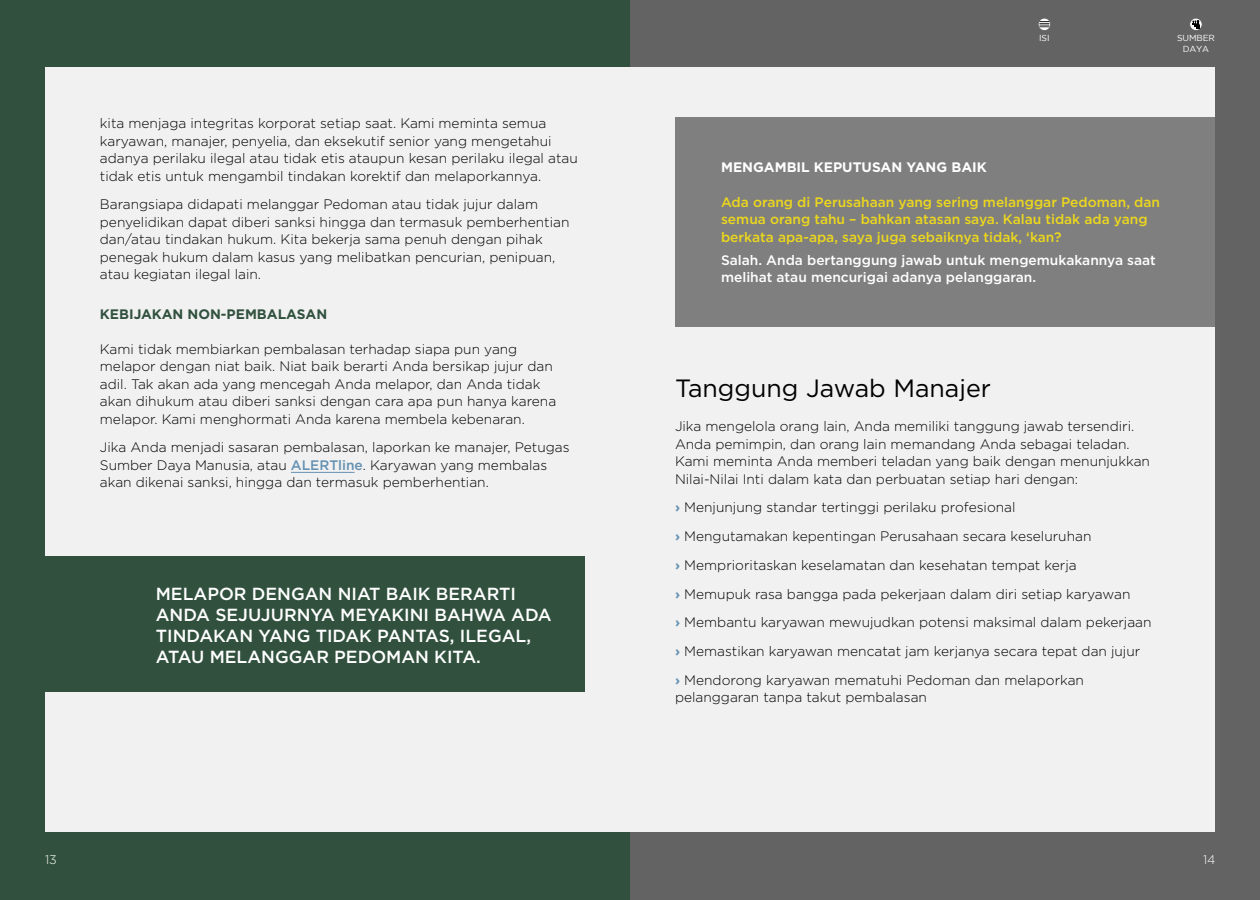
<style>
.page{position:relative;width:1260px;height:900px;background:#fff}
.page>*{position:absolute;margin:0;border:0;box-sizing:border-box;transform-origin:0 0}
.t1{font:25px "Gotham";color:#000}
.t2{font:500 17.5px/21px "Gotham";color:#fff}
.t3{font:300 13.75px/17.5px "Gotham";color:#000}
.t4{font:500 13.75px/17.5px "Gotham";color:#ecd71d}
.t5{font:500 13.75px/17.5px "Gotham";color:#fff}
.t6{font:700 13.75px "Gotham";color:#fff}
.t7{font:700 13.75px "Gotham";color:#31513e}
.t8{font:300 12.5px "Gotham";color:#fff}
.t9{font:8.75px/10.5px "Gotham";letter-spacing:-.015em;color:#fff;text-align:center}
.s1{font-weight:500;color:#6491b2}
.s2{font-weight:700;color:#6491b2}
</style>
<div class="page">
<div style="left:0;top:0;width:630px;height:900px;background:#31513e"></div>
<div style="left:630px;top:0;width:630px;height:900px;background:#636363"></div>
<div style="left:45px;top:68px;width:1170px;height:764px;background:#f1f1f1"></div>
<svg style="left:1190px;top:18px;width:12px;height:13px"></svg>
<div style="left:1189px;top:18px;width:14px;height:13px;border:1px solid #636363;border-radius:50%"></div>
<svg style="left:1192px;top:20px;width:8px;height:8px"></svg>
<svg style="left:1038px;top:18px;width:13px;height:13px"></svg>
<div style="left:1038px;top:18px;width:13px;height:13px;border:1px solid #636363;border-radius:50%"></div>
<svg style="left:1039px;top:21px;width:11px;height:6px"></svg>
<hr style="left:291px;top:472px;width:64px;height:1px;background:#6491b2">
<div style="left:45px;top:556px;width:540px;height:136px;background:#31513e"></div>
<div style="left:675px;top:117px;width:549px;height:210px;background:#7f7f7f"></div>
<p class="t3" style="left:100px;top:114px;width:479px">kita menjaga integritas korporat setiap saat. Kami meminta semua karyawan, manajer, penyelia, dan eksekutif senior yang mengetahui adanya perilaku ilegal atau tidak etis ataupun kesan perilaku ilegal atau tidak etis untuk mengambil tindakan korektif dan melaporkannya.</p>
<p class="t3" style="left:100px;top:195px;width:471px">Barangsiapa didapati melanggar Pedoman atau tidak jujur dalam penyelidikan dapat diberi sanksi hingga dan termasuk pemberhentian dan/atau tindakan hukum. Kita bekerja sama penuh dengan pihak penegak hukum dalam kasus yang melibatkan pencurian, penipuan, atau kegiatan ilegal lain.</p>
<p class="t7" style="left:100px;top:305px;width:229px">KEBIJAKAN NON-PEMBALASAN</p>
<p class="t3" style="left:100px;top:340px;width:458px">Kami tidak membiarkan pembalasan terhadap siapa pun yang melapor dengan niat baik. Niat baik berarti Anda bersikap jujur dan adil. Tak akan ada yang mencegah Anda melapor, dan Anda tidak akan dihukum atau diberi sanksi dengan cara apa pun hanya karena melapor. Kami menghormati Anda karena membela kebenaran.</p>
<p class="t3" style="left:100px;top:439px;width:471px">Jika Anda menjadi sasaran pembalasan, laporkan ke manajer, Petugas<br>Sumber Daya Manusia, atau <span class="s1">ALERTline</span>. Karyawan yang membalas akan dikenai sanksi, hingga dan termasuk pemberhentian.</p>
<p class="t2" style="left:156px;top:583px;width:397px">MELAPOR DENGAN NIAT BAIK BERARTI ANDA SEJUJURNYA MEYAKINI BAHWA ADA TINDAKAN YANG TIDAK PANTAS, ILEGAL, ATAU MELANGGAR PEDOMAN KITA.</p>
<p class="t9" style="left:1039px;top:33px;width:12px">ISI</p>
<p class="t9" style="left:1177px;top:33px;width:39px">SUMBER<br>DAYA</p>
<p class="t6" style="left:721px;top:158px;width:267px">MENGAMBIL KEPUTUSAN YANG BAIK</p>
<p class="t4" style="left:721px;top:193px;width:441px">Ada orang di Perusahaan yang sering melanggar Pedoman, dan semua orang tahu – bahkan atasan saya. Kalau tidak ada yang berkata apa-apa, saya juga sebaiknya tidak, ‘kan?</p>
<p class="t5" style="left:721px;top:251px;width:436px">Salah. Anda bertanggung jawab untuk mengemukakannya saat melihat atau mencurigai adanya pelanggaran.</p>
<h1 class="t1" style="left:675px;top:372px;width:317px">Tanggung Jawab Manajer</h1>
<p class="t3" style="left:675px;top:417px;width:477px">Jika mengelola orang lain, Anda memiliki tanggung jawab tersendiri.<br>Anda pemimpin, dan orang lain memandang Anda sebagai teladan.<br>Kami meminta Anda memberi teladan yang baik dengan menunjukkan Nilai-Nilai Inti dalam kata dan perbuatan setiap hari dengan:</p>
<p class="t3" style="left:675px;top:493px;width:478px;line-height:28.8px"><span class="s2">›</span> Menjunjung standar tertinggi perilaku profesional<br><span class="s2">›</span> Mengutamakan kepentingan Perusahaan secara keseluruhan<br><span class="s2">›</span> Memprioritaskan keselamatan dan kesehatan tempat kerja<br><span class="s2">›</span> Memupuk rasa bangga pada pekerjaan dalam diri setiap karyawan<br><span class="s2">›</span> Membantu karyawan mewujudkan potensi maksimal dalam pekerjaan <span class="s2">›</span> Memastikan karyawan mencatat jam kerjanya secara tepat dan jujur<br><span class="s2">›</span> Mendorong karyawan mematuhi Pedoman dan melaporkan</p>
<p class="t3" style="left:675px;top:689px;width:254px">pelanggaran tanpa takut pembalasan</p>
<p class="t8" style="left:45px;top:853px;width:13px">13</p>
<p class="t8" style="left:1203px;top:853px;width:14px">14</p>
</div>
